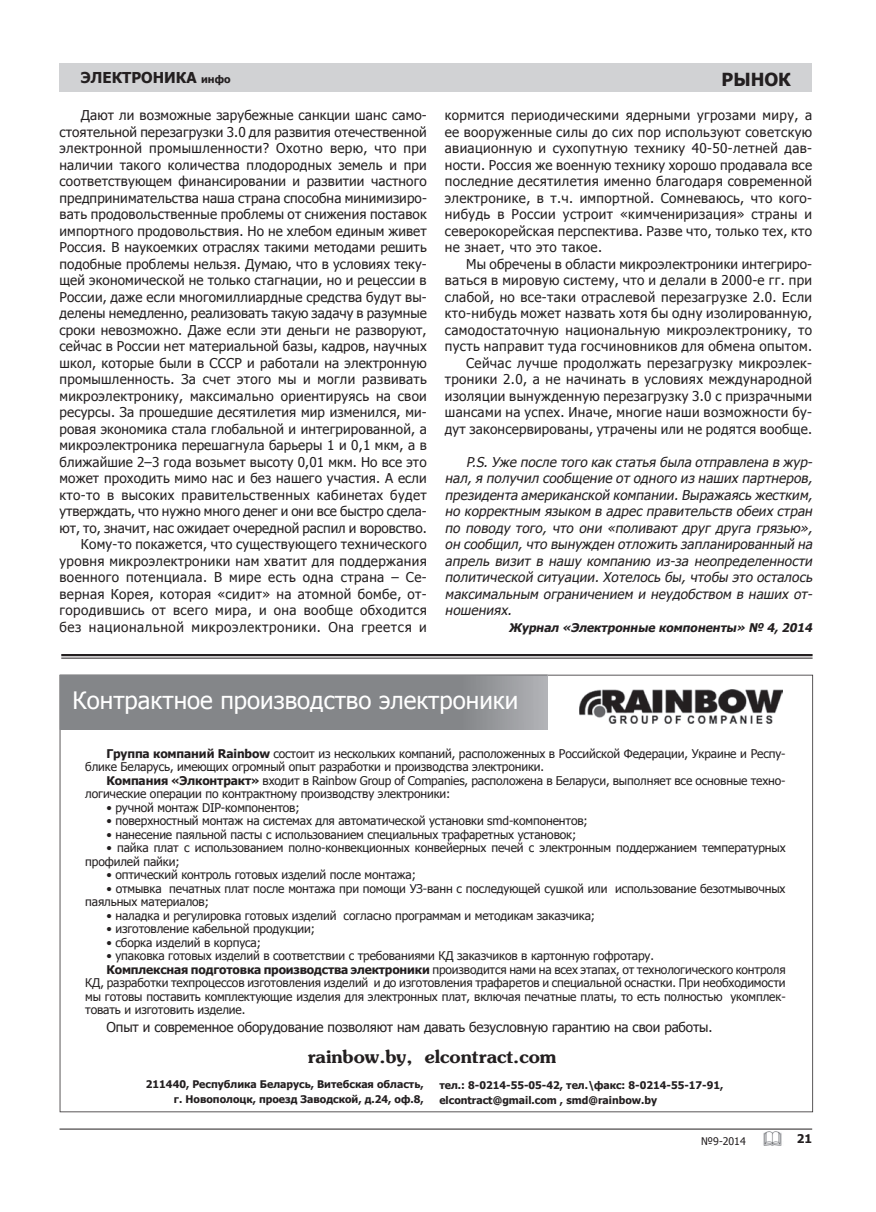
<style>
.page{position:relative;width:876px;height:1212px;background:#fff}
.page>*{position:absolute;margin:0;border:0;box-sizing:border-box;transform-origin:0 0}
.t1{font:24px "Tahoma";color:#fff}
.t2{font:700 18px "Souvenir";color:#231f20}
.t3{font:700 18px "Tahoma";color:#231f20}
.t4{font:700 15px "Tahoma";color:#231f20}
.t5{font:13.5px/16.5px "Tahoma";letter-spacing:.015em;color:#231f20;text-align:right}
.t6{font:italic 13.5px/16.5px "Tahoma";letter-spacing:-.065em;color:#231f20;text-align:justify}
.t7{font:13.5px "Tahoma";letter-spacing:-.01em;color:#231f20}
.t8{font:12px/13.5px "Tahoma";letter-spacing:-.01em;color:#231f20}
.t9{font:italic 700 12px "Tahoma";color:#231f20}
.t10{font:700 12px "Tahoma";color:#231f20}
.t11{font:700 10.5px/15px "Tahoma";color:#231f20}
.t12{font:10.5px "Tahoma";color:#231f20}
.s1{font-size:10.5px}
.s2{font-weight:700}
</style>
<div class="page">
<div style="left:60px;top:64px;width:752px;height:28px;background:#d1d2d4"></div>
<hr style="left:60px;top:1129px;width:752px;height:1px;background:#231f20">
<img style="left:763px;top:1131px;width:19px;height:15px">
<svg style="left:60px;top:675px;width:753px;height:437px"></svg>
<img style="left:60px;top:675px;width:487px;height:55px">
<hr style="left:61px;top:654px;width:752px;height:2px;background:#231f20">
<hr style="left:61px;top:658px;width:752px;height:1px;background:#231f20">
<img style="left:580px;top:689px;width:202px;height:35px">
<p class="t4" style="left:81px;top:67px;width:151px">ЭЛЕКТРОНИКА <span class="s1">инфо</span></p>
<h2 class="t3" style="left:722px;top:67px;width:71px">РЫНОК</h2>
<p class="t5" style="left:60px;top:106px;width:369px">дают ли возможные зарубежные санкции шанс само&shy;стоятельной перезагрузки 3.0 для развития отечественной электронной промышленности? охотно верю, что при наличии такого количества плодородных земель и при соответствующем финансировании и развитии частного предпринимательства наша страна способна минимизиро&shy;вать продовольственные проблемы от снижения поставок импортного продовольствия. но не хлебом единым живет россия. в наукоемких отраслях такими методами решить подобные проблемы нельзя. думаю, что в условиях теку&shy;щей экономической не только стагнации, но и рецессии в россии, даже если многомиллиардные средства будут вы&shy;делены немедленно, реализовать такую задачу в разумные сроки невозможно. даже если эти деньги не разворуют, сейчас в россии нет материальной базы, кадров, научных школ, которые были в ссср и работали на электронную промышленность. за счет этого мы и могли развивать микроэлектронику, максимально ориентируясь на свои ресурсы. за прошедшие десятилетия мир изменился, ми&shy;ровая экономика стала глобальной и интегрированной, а микроэлектроника перешагнула барьеры 1 и 0,1 мкм, а в ближайшие 2–3 года возьмет высоту 0,01 мкм. но все это может проходить мимо нас и без нашего участия. а если кто-то в высоких правительственных кабинетах будет утверждать, что нужно много денег и они все быстро сдела&shy;ют, то, значит, нас ожидает очередной распил и воровство. кому-то покажется, что существующего технического уровня микроэлектроники нам хватит для поддержания военного потенциала. в мире есть одна страна – се&shy;верная корея, которая «сидит» на атомной бомбе, от&shy;городившись от всего мира, и она вообще обходится без национальной микроэлектроники. она греется и</p>
<p class="t5" style="left:445px;top:106px;width:369px;text-align:justify">кормится периодическими ядерными угрозами миру, а ее вооруженные силы до сих пор используют советскую авиационную и сухопутную технику 40-50-летней дав&shy;ности. россия же военную технику хорошо продавала все последние десятилетия именно благодаря современной электронике, в т.ч. импортной. сомневаюсь, что кого&shy;нибудь в россии устроит «кимчениризация» страны и северокорейская перспектива. разве что, только тех, кто не знает, что это такое.</p>
<p class="t5" style="left:445px;top:255px;width:369px">мы обречены в области микроэлектроники интегриро&shy;ваться в мировую систему, что и делали в 2000-е гг. при слабой, но все-таки отраслевой перезагрузке 2.0. если кто-нибудь может назвать хотя бы одну изолированную, самодостаточную национальную микроэлектронику, то пусть направит туда госчиновников для обмена опытом. сейчас лучше продолжать перезагрузку микроэлек&shy;троники 2.0, а не начинать в условиях международной изоляции вынужденную перезагрузку 3.0 с призрачными шансами на успех. иначе, многие наши возможности бу&shy;дут законсервированы, утрачены или не родятся вообще.</p>
<p class="t6" style="left:445px;top:453px;width:372px;text-indent:21px">P.S.уже после того как статья была отправлена в жур&shy;нал, я получил сообщение от одного из наших партнеров, президента американской компании.выражаясь жестким, но корректным языком в адрес правительств обеих стран по поводу того, что они «поливают друг друга грязью», он сообщил,что вынужден отложить запланированный на апрель визит в нашу компанию из-за неопределенности политической ситуации. хотелось бы, чтобы это осталось максимальным ограничением и неудобством в наших от&shy;ношениях.</p>
<p class="t9" style="left:509px;top:619px;width:307px">Журнал «Электронные компоненты» № 4, 2014</p>
<h1 class="t1" style="left:72px;top:684px;width:447px">контрактное производство электроники</h1>
<p class="t8" style="left:85px;top:746px;width:702px;text-indent:21px"><span class="s2">группа компаний Rainbow</span> состоит из нескольких компаний, расположенных в российской федерации, украине и респу&shy;блике Беларусь, имеющих огромный опыт разработки и производства электроники.</p>
<p class="t8" style="left:85px;top:773px;width:702px;text-indent:21px"><span class="s2">Компания «Элконтракт»</span> входит в Rainbow Group of Companies, расположена в Беларуси, выполняет все основные техно&shy;логические операции по контрактному производству электроники:</p>
<p class="t8" style="left:106px;top:800px;width:195px">• ручной монтаж DIP-компонентов;</p>
<p class="t8" style="left:106px;top:813px;width:483px">• поверхностный монтаж на системах для автоматической установки smd-компонентов;</p>
<p class="t8" style="left:106px;top:827px;width:471px">• нанесение паяльной пасты с использованием специальных трафаретных установок;</p>
<p class="t8" style="left:85px;top:840px;width:702px;text-indent:21px">• пайка плат с использованием полно-конвекционных конвейерных печей с электронным поддержанием температурных профилей пайки;</p>
<p class="t8" style="left:106px;top:867px;width:311px">• оптический контроль готовых изделий после монтажа;</p>
<p class="t8" style="left:85px;top:881px;width:702px;text-indent:21px">• отмывка печатных плат после монтажа при помощи уз-ванн с последующей сушкой или использование безотмывочных паяльных материалов;</p>
<p class="t8" style="left:106px;top:908px;width:490px">• наладка и регулировка готовых изделий согласно программам и методикам заказчика;</p>
<p class="t8" style="left:106px;top:921px;width:210px">• изготовление кабельной продукции;</p>
<p class="t8" style="left:106px;top:935px;width:156px">• сборка изделий в корпуса;</p>
<p class="t8" style="left:106px;top:948px;width:549px">• упаковка готовых изделий в соответствии с требованиями кд заказчиков в картонную гофротару.</p>
<p class="t8" style="left:106px;top:962px;width:681px"><span class="s2">Комплексная подготовка производства электроники</span> производится нами на всех этапах, от технологического контроля</p>
<p class="t8" style="left:85px;top:975px;width:702px">кд, разработки техпроцессов изготовления изделий и до изготовления трафаретов и специальной оснастки. при необходимости</p>
<p class="t8" style="left:85px;top:989px;width:702px">мы готовы поставить комплектующие изделия для электронных плат, включая печатные платы, то есть полностью укомплек-</p>
<p class="t8" style="left:85px;top:1002px;width:162px">товать и изготовить изделие.</p>
<p class="t7" style="left:106px;top:1018px;width:608px">опыт и современное оборудование позволяют нам давать безусловную гарантию на свои работы.</p>
<h2 class="t2" style="left:308px;top:1046px;width:250px">rainbow.by, elcontract.com</h2>
<p class="t11" style="left:146px;top:1076px;width:279px;text-align:right">211440, Республика беларусь, Витебская область, г. Новополоцк, проезд заводской, д.24, оф.8,</p>
<p class="t11" style="left:439px;top:1077px;width:286px">тел.: 8-0214-55-05-42, тел.\факс: 8-0214-55-17-91, elcontract@gmail.com , smd@rainbow.by</p>
<p class="t12" style="left:701px;top:1134px;width:46px">№9-2014</p>
<p class="t10" style="left:797px;top:1130px;width:17px">21</p>
</div>
